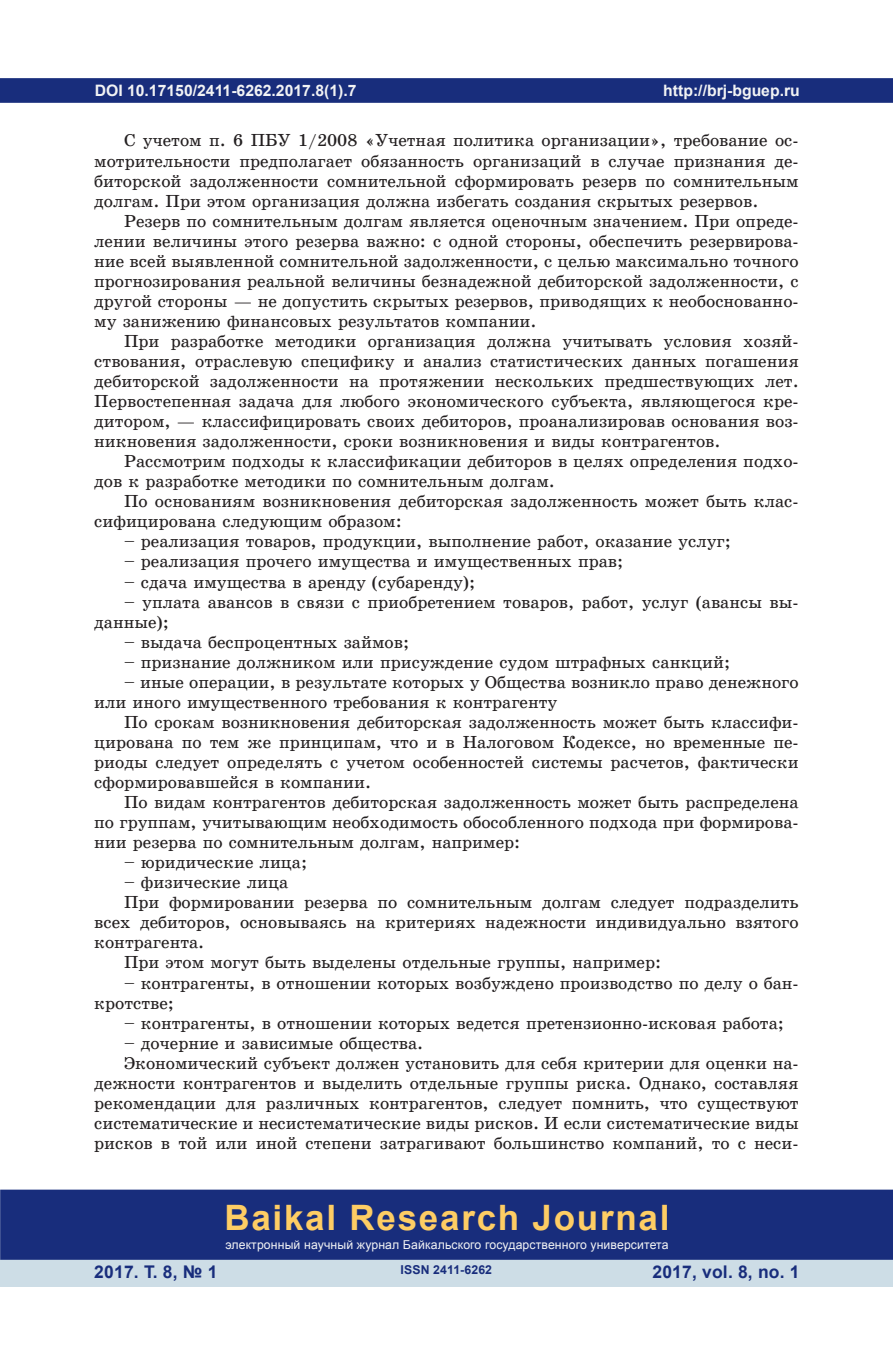
<style>
.page{position:relative;width:893px;height:1360px;background:#fff}
.page>*{position:absolute;margin:0;border:0;box-sizing:border-box;transform-origin:0 0}
.t1{font:700 35px "Arial";letter-spacing:.05em;color:#fecd64}
.t2{font:17.5px/19.9px "School Book C";color:#231f20;text-align:justify}
.t3{font:700 17.5px "Arial";letter-spacing:.01em;color:#182d7c}
.t4{font:700 15.75px "Arial";color:#f2f3f4}
.t5{font:12.25px "Arial";letter-spacing:.01em;color:#f2f3f4}
.t6{font:700 12.25px "Arial";letter-spacing:.01em;color:#182d7c}
</style>
<div class="page">
<div style="left:0;top:78px;width:893px;height:25px;background:#182d7c;border:2px solid #182d7c"></div>
<div style="left:0;top:1258px;width:893px;height:28px;background:#cddde6"></div>
<div style="left:0;top:1189px;width:893px;height:70px;background:#182d7c;border:2px solid #182d7c"></div>
<svg style="left:0;top:1189px;width:1px;height:71px"></svg>
<p class="t4" style="left:95px;top:79px;width:263px">DOI 10.17150/2411-6262.2017.8(1).7</p>
<p class="t2" style="left:94px;top:131px;width:706px;text-indent:30px">С учетом п. 6 ПБУ 1/2008 «Учетная политика организации», требование ос&shy;мотрительности предполагает обязанность организаций в случае признания де&shy;биторской задолженности сомнительной сформировать резерв по сомнительным долгам. При этом организация должна избегать создания скрытых резервов.</p>
<p class="t2" style="left:94px;top:211px;width:706px;text-indent:30px">Резерв по сомнительным долгам является оценочным значением. При опреде&shy;лении величины этого резерва важно: с одной стороны, обеспечить резервирова&shy;ние всей выявленной сомнительной задолженности, с целью максимально точного прогнозирования реальной величины безнадежной дебиторской задолженности, с другой стороны — не допустить скрытых резервов, приводящих к необоснованно&shy;му занижению финансовых результатов компании.</p>
<p class="t2" style="left:94px;top:331px;width:706px;text-indent:30px">При разработке методики организация должна учитывать условия хозяй&shy;ствования, отраслевую специфику и анализ статистических данных погашения дебиторской задолженности на протяжении нескольких предшествующих лет.<br>Первостепенная задача для любого экономического субъекта, являющегося кре&shy;дитором, — классифицировать своих дебиторов, проанализировав основания воз&shy;никновения задолженности, сроки возникновения и виды контрагентов.</p>
<p class="t2" style="left:94px;top:451px;width:706px;text-indent:30px">Рассмотрим подходы к классификации дебиторов в целях определения подхо&shy;дов к разработке методики по сомнительным долгам.</p>
<p class="t2" style="left:94px;top:491px;width:706px;text-indent:30px">По основаниям возникновения дебиторская задолженность может быть клас&shy;сифицирована следующим образом:</p>
<p class="t2" style="left:124px;top:531px;width:608px">– реализация товаров, продукции, выполнение работ, оказание услуг;</p>
<p class="t2" style="left:124px;top:551px;width:501px">– реализация прочего имущества и имущественных прав;</p>
<p class="t2" style="left:124px;top:572px;width:353px">– сдача имущества в аренду (субаренду);</p>
<p class="t2" style="left:94px;top:591px;width:706px;text-indent:30px">– уплата авансов в связи с приобретением товаров, работ, услуг (авансы вы&shy;данные);</p>
<p class="t2" style="left:124px;top:632px;width:287px">– выдача беспроцентных займов;</p>
<p class="t2" style="left:124px;top:652px;width:608px">– признание должником или присуждение судом штрафных санкций;</p>
<p class="t2" style="left:94px;top:672px;width:706px;text-indent:30px">– иные операции, в результате которых у Общества возникло право денежного или иного имущественного требования к контрагенту</p>
<p class="t2" style="left:94px;top:712px;width:706px;text-indent:30px">По срокам возникновения дебиторская задолженность может быть классифи&shy;цирована по тем же принципам, что и в Налоговом Кодексе, но временные пе&shy;риоды следует определять с учетом особенностей системы расчетов, фактически сформировавшейся в компании.</p>
<p class="t2" style="left:94px;top:792px;width:706px;text-indent:30px">По видам контрагентов дебиторская задолженность может быть распределена по группам, учитывающим необходимость обособленного подхода при формирова&shy;нии резерва по сомнительным долгам, например:</p>
<p class="t2" style="left:124px;top:852px;width:185px">– юридические лица;</p>
<p class="t2" style="left:124px;top:872px;width:166px">– физические лица</p>
<p class="t2" style="left:124px;top:892px;width:676px">При формировании резерва по сомнительным долгам следует подразделить</p>
<p class="t2" style="left:94px;top:912px;width:706px">всех дебиторов, основываясь на критериях надежности индивидуально взятого</p>
<p class="t2" style="left:94px;top:932px;width:112px">контрагента.</p>
<p class="t2" style="left:124px;top:952px;width:539px">При этом могут быть выделены отдельные группы, например:</p>
<p class="t2" style="left:94px;top:972px;width:706px;text-indent:30px">– контрагенты, в отношении которых возбуждено производство по делу о бан&shy;кротстве;</p>
<p class="t2" style="left:124px;top:1012px;width:661px">– контрагенты, в отношении которых ведется претензионно-исковая работа;</p>
<p class="t2" style="left:124px;top:1032px;width:301px">– дочерние и зависимые общества.</p>
<p class="t2" style="left:124px;top:1052px;width:676px">Экономический субъект должен установить для себя критерии для оценки на-</p>
<p class="t2" style="left:94px;top:1072px;width:706px">дежности контрагентов и выделить отдельные группы риска. Однако, составляя</p>
<p class="t2" style="left:94px;top:1093px;width:706px">рекомендации для различных контрагентов, следует помнить, что существуют</p>
<p class="t2" style="left:94px;top:1113px;width:706px">систематические и несистематические виды рисков. И если систематические виды</p>
<p class="t2" style="left:94px;top:1133px;width:706px">рисков в той или иной степени затрагивают большинство компаний, то с неси-</p>
<p class="t4" style="left:663px;top:79px;width:138px">http://brj-bguep.ru</p>
<h1 class="t1" style="left:224px;top:1193px;width:447px">Baikal Research Journal</h1>
<p class="t5" style="left:225px;top:1236px;width:445px">электронный научный журнал Байкальского государственного университета</p>
<p class="t3" style="left:94px;top:1259px;width:125px">2017. Т. 8, № 1</p>
<p class="t3" style="left:652px;top:1259px;width:149px">2017, vol. 8, no. 1</p>
<p class="t6" style="left:401px;top:1261px;width:93px">ISSN 2411-6262</p>
</div>
